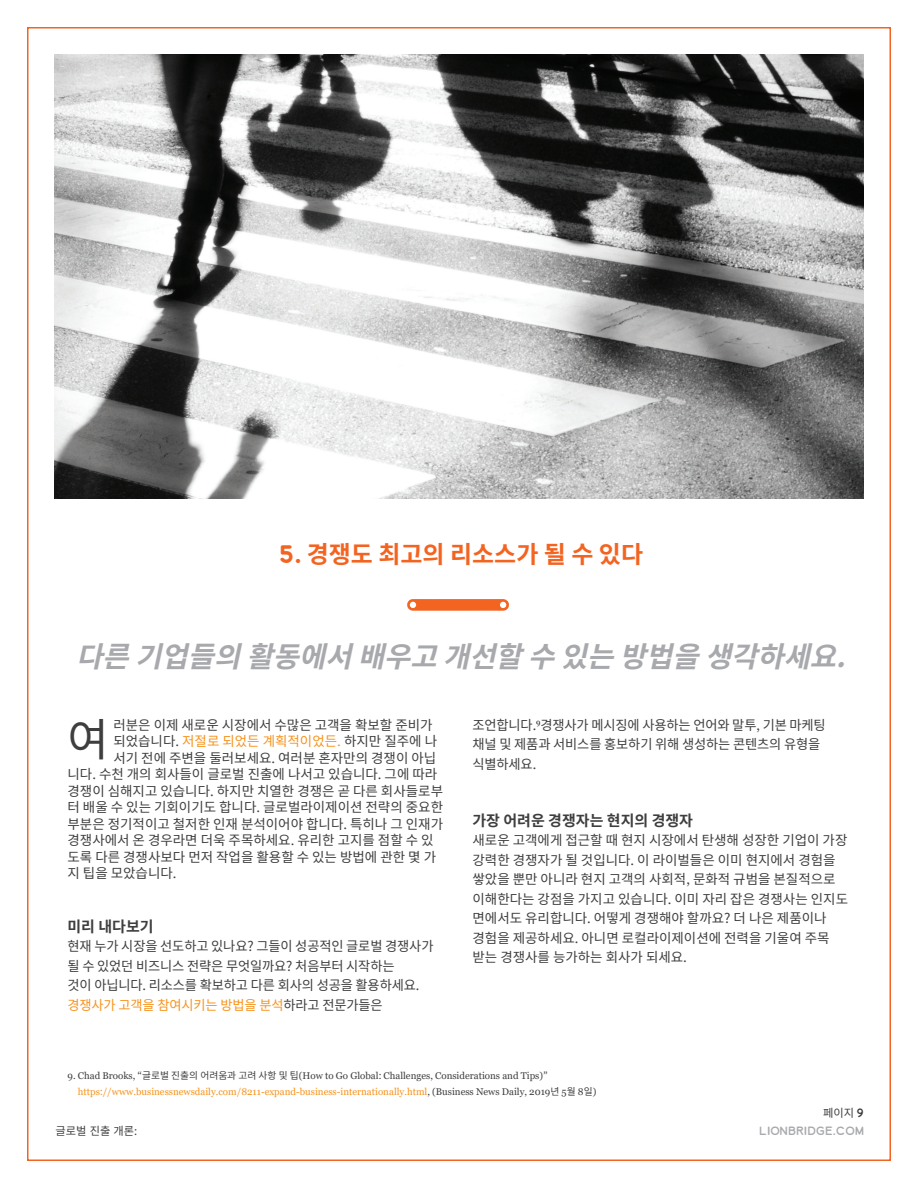
<style>
.page{position:relative;width:918px;height:1188px;background:#fff}
.page>*{position:absolute;margin:0;border:0;box-sizing:border-box;transform-origin:0 0}
.Lion_Body{font:45px "Noto Sans CJ Kkr";color:#3e3e3f}
.Lion_Main_Title{font:italic 700 28.5px "Noto Sans CJ Kkr";color:#a8a9ad}
.Lion_Main_Title-2{font:700 24px "Noto Sans CJ Kkr";color:#f36421}
.t1{font:700 15px "Noto Sans CJ Kkr";color:#3e3e3f}
.Lion_Body-2{font:13.5px/19.5px "Noto Sans CJ Kkr";color:#3e3e3f}
.t2{font:11.25px "Lionbridge Sans";color:#a8a9ad}
.t3{font:11.25px "Noto Sans CJ Kkr";color:#3e3e3f}
.t4{font:9.75px/16.5px "Georgia";color:#3f3f3f}
.s1{font-family:"Lionbridge Sans"}
.s2{font-family:"Georgia"}
.s3{color:#f7931d}
.s4{font-family:"Georgia";color:#f7931d}
.s5{font-family:"Noto Sans CJ Kkr"}
.s6{font-family:"Noto Sans CJ Kkr";color:#f7931d}
</style>
<div class="page">
<img style="left:54px;top:54px;width:810px;height:445px">
<svg style="left:407px;top:599px;width:102px;height:12px"></svg>
<p class="Lion_Main_Title-2" style="left:279px;top:541px;width:366px"><span class="s1">5.</span> 경쟁도 최고의 리소스가 될 수 있다</p>
<p class="Lion_Main_Title" style="left:76px;top:640px;width:788px">다른기업들의활동에서배우고개선할수있는방법을생각하세요.</p>
<p class="Lion_Body-2" style="left:113px;top:715px;width:321px">러분은 이제 새로운 시장에서 수많은 고객을 확보할 준비가</p>
<p class="Lion_Body-2" style="left:113px;top:732px;width:325px">되었습니다<span class="s2">.</span> <span class="s3">저절로 되었든 계획적이었든</span><span class="s4">.</span> 하지만 질주에 나</p>
<p class="Lion_Body-2" style="left:113px;top:748px;width:324px">서기 전에 주변을 둘러보세요<span class="s2">.</span> 여러분 혼자만의 경쟁이 아닙</p>
<p class="Lion_Body-2" style="left:68px;top:765px;width:371px">니다<span class="s2">.</span> 수천 개의 회사들이 글로벌 진출에 나서고 있습니다<span class="s2">.</span> 그에 따라</p>
<p class="Lion_Body-2" style="left:68px;top:781px;width:377px">경쟁이 심해지고 있습니다<span class="s2">.</span> 하지만 치열한 경쟁은 곧 다른 회사들로부</p>
<p class="Lion_Body-2" style="left:68px;top:798px;width:377px">터 배울 수 있는 기회이기도 합니다<span class="s2">.</span> 글로벌라이제이션 전략의 중요한</p>
<p class="Lion_Body-2" style="left:68px;top:814px;width:377px">부분은 정기적이고 철저한 인재 분석이어야 합니다<span class="s2">.</span> 특히나 그 인재가</p>
<p class="Lion_Body-2" style="left:68px;top:831px;width:368px">경쟁사에서 온 경우라면 더욱 주목하세요<span class="s2">.</span> 유리한 고지를 점할 수 있</p>
<p class="Lion_Body-2" style="left:68px;top:847px;width:370px">도록 다른 경쟁사보다 먼저 작업을 활용할 수 있는 방법에 관한 몇 가</p>
<p class="Lion_Body-2" style="left:68px;top:864px;width:111px">지 팁을 모았습니다<span class="s2">.</span></p>
<p class="t1" style="left:68px;top:918px;width:88px">미리 내다보기</p>
<p class="Lion_Body-2" style="left:68px;top:937px;width:368px">현재 누가 시장을 선도하고 있나요? 그들이 성공적인 글로벌 경쟁사가 될 수 있었던 비즈니스 전략은 무엇일까요? 처음부터 시작하는<br>것이 아닙니다<span class="s2">.</span> 리소스를 확보하고 다른 회사의 성공을 활용하세요<span class="s2">. </span><span class="s3">경쟁사가 고객을 참여시키는 방법을 분석</span>하라고 전문가들은</p>
<p class="Lion_Body" style="left:68px;top:715px;width:43px">여</p>
<p class="Lion_Body-2" style="left:472px;top:715px;width:355px">조언합니다<span class="s2">.</span><sup>9</sup>경쟁사가 메시징에 사용하는 언어와 말투<span class="s2">,</span> 기본 마케팅 채널 및 제품과 서비스를 홍보하기 위해 생성하는 콘텐츠의 유형을 식별하세요<span class="s2">.</span></p>
<p class="t1" style="left:472px;top:812px;width:222px">가장 어려운 경쟁자는 현지의 경쟁자</p>
<p class="Lion_Body-2" style="left:472px;top:831px;width:377px">새로운 고객에게 접근할 때 현지 시장에서 탄생해 성장한 기업이 가장 강력한 경쟁자가 될 것입니다<span class="s2">.</span> 이 라이벌들은 이미 현지에서 경험을 쌓았을 뿐만 아니라 현지 고객의 사회적<span class="s2">,</span> 문화적 규범을 본질적으로 이해한다는 강점을 가지고 있습니다<span class="s2">.</span> 이미 자리 잡은 경쟁사는 인지도 면에서도 유리합니다<span class="s2">.</span> 어떻게 경쟁해야 할까요? 더 나은 제품이나 경험을 제공하세요<span class="s2">.</span> 아니면 로컬라이제이션에 전력을 기울여 주목 받는 경쟁사를 능가하는 회사가 되세요.</p>
<p class="t4" style="left:78px;top:1067px;width:520px;text-indent:-10px">9. Chad Brooks, <span class="s5">“글로벌 진출의 어려움과 고려 사항 및 팁</span>(How to Go Global<span class="s5">:</span> Challenges, Considerations and Tips)<span class="s5">” </span><span class="s3">https</span><span class="s6">:</span><span class="s3">//www.businessnewsdaily.com/8211-expand-business-internationally.html</span>, (Business News Daily, 2019<span class="s5">년</span> 5<span class="s5">월</span> 8<span class="s5">일</span>)</p>
<p class="t3" style="left:56px;top:1124px;width:83px">글로벌 진출 개론:</p>
<p class="t3" style="left:823px;top:1107px;width:42px">페이지 <span class="s1">9</span></p>
<p class="t2" style="left:759px;top:1123px;width:106px">LIONBRIDGE.COM</p>
</div>
